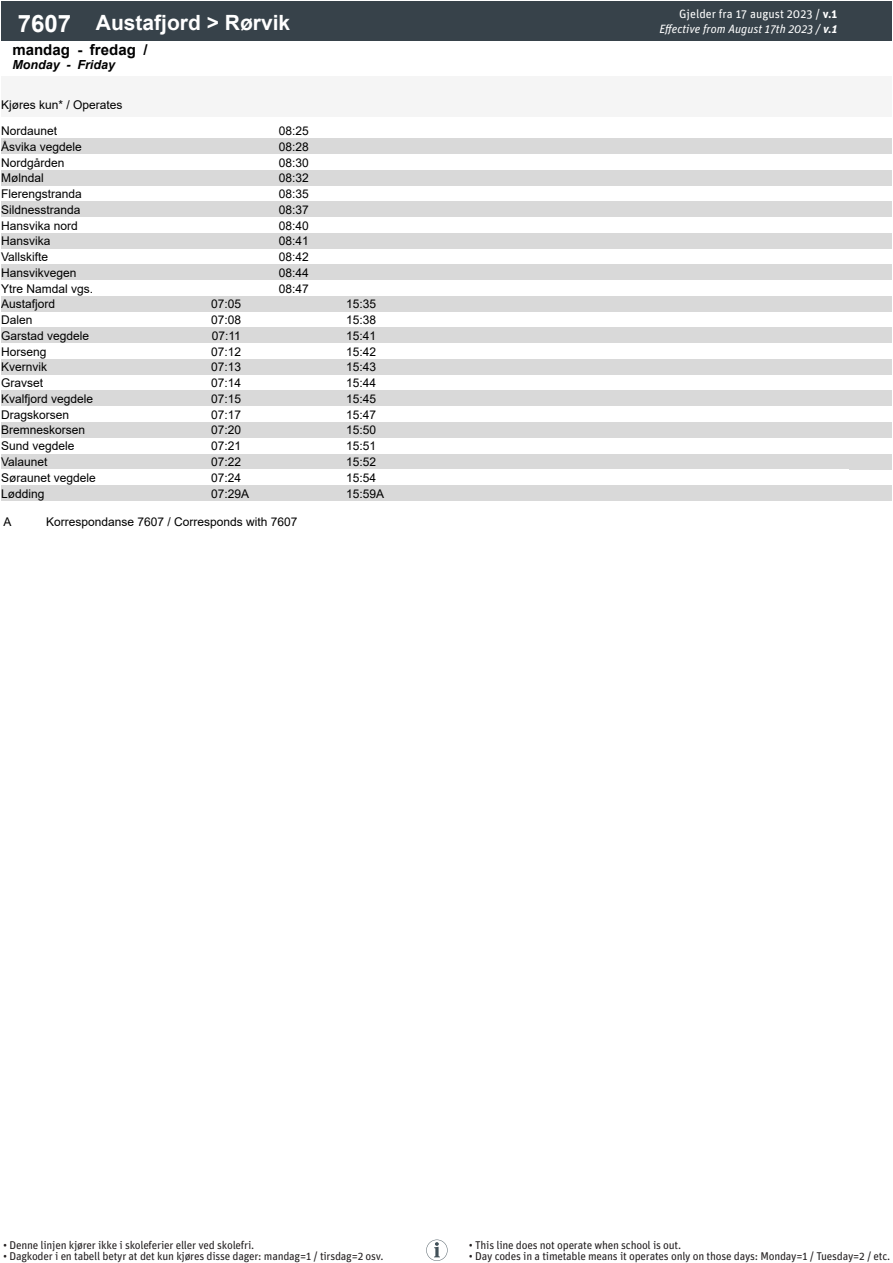
<style>
.page{position:relative;width:893px;height:1263px;background:#fff}
.page>*{position:absolute;margin:0;border:0;box-sizing:border-box;transform-origin:0 0}
.t1{font:700 21px "Arial";color:#fff}
.t2{font:700 15px "Arial";color:#000}
.t3{font:italic 700 12.45px "Arial";color:#000}
.t4{font:12px "Arial";color:#000}
.t5{font:italic 12px/14.4px "Unit Pro";color:#fff;text-align:right}
.t6{font:11.25px "Unit Pro";letter-spacing:-.02em;color:#231f20}
.s1{font-size:24px}
.s2{font-style:normal}
.s3{font-weight:700;font-style:normal}
.s4{font-weight:700}
</style>
<div class="page">
<div style="left:1px;top:77px;width:191px;height:40px;background:#f5f5f5"></div>
<div style="left:192px;top:77px;width:68px;height:40px;background:#f5f5f5"></div>
<div style="left:260px;top:77px;width:68px;height:40px;background:#f5f5f5"></div>
<div style="left:328px;top:77px;width:67px;height:40px;background:#f5f5f5"></div>
<div style="left:395px;top:77px;width:68px;height:40px;background:#f5f5f5"></div>
<div style="left:463px;top:77px;width:67px;height:40px;background:#f5f5f5"></div>
<div style="left:530px;top:77px;width:68px;height:40px;background:#f5f5f5"></div>
<div style="left:598px;top:77px;width:67px;height:40px;background:#f5f5f5"></div>
<div style="left:665px;top:77px;width:68px;height:40px;background:#f5f5f5"></div>
<div style="left:733px;top:77px;width:67px;height:40px;background:#f5f5f5"></div>
<div style="left:800px;top:77px;width:92px;height:40px;background:#f5f5f5"></div>
<div style="left:1px;top:1px;width:87px;height:40px;background:#37424a"></div>
<div style="left:88px;top:1px;width:804px;height:40px;background:#37424a"></div>
<div style="left:1px;top:138px;width:891px;height:16px;background:#d9d9d9"></div>
<div style="left:1px;top:170px;width:891px;height:16px;background:#d9d9d9"></div>
<div style="left:1px;top:201px;width:891px;height:16px;background:#d9d9d9"></div>
<div style="left:1px;top:233px;width:891px;height:16px;background:#d9d9d9"></div>
<div style="left:1px;top:264px;width:891px;height:16px;background:#d9d9d9"></div>
<div style="left:1px;top:296px;width:891px;height:16px;background:#d9d9d9"></div>
<div style="left:1px;top:328px;width:891px;height:15px;background:#d9d9d9"></div>
<div style="left:1px;top:359px;width:891px;height:16px;background:#d9d9d9"></div>
<div style="left:1px;top:391px;width:891px;height:15px;background:#d9d9d9"></div>
<div style="left:1px;top:422px;width:891px;height:16px;background:#d9d9d9"></div>
<div style="left:1px;top:454px;width:891px;height:15px;background:#d9d9d9"></div>
<div style="left:1px;top:485px;width:891px;height:16px;background:#d9d9d9"></div>
<svg style="left:426px;top:1239px;width:22px;height:22px"></svg>
<p class="t1" style="left:18px;top:8px;width:274px"><span class="s1">7607</span> Austafjord &gt; Rørvik</p>
<p class="t2" style="left:12px;top:39px;width:137px">mandag - fredag /</p>
<p class="t3" style="left:12px;top:56px;width:104px">Monday - Friday</p>
<p class="t4" style="left:1px;top:97px;width:123px">Kjøres kun* / Operates</p>
<p class="t4" style="left:1px;top:123px;width:58px">Nordaunet</p>
<p class="t4" style="left:279px;top:123px;width:32px">08:25</p>
<p class="t4" style="left:1px;top:138px;width:82px">Åsvika vegdele</p>
<p class="t4" style="left:279px;top:138px;width:32px">08:28</p>
<p class="t4" style="left:1px;top:154px;width:65px">Nordgården</p>
<p class="t4" style="left:279px;top:154px;width:32px">08:30</p>
<p class="t4" style="left:1px;top:170px;width:44px">Mølndal</p>
<p class="t4" style="left:279px;top:170px;width:32px">08:32</p>
<p class="t4" style="left:1px;top:186px;width:82px">Flerengstranda</p>
<p class="t4" style="left:279px;top:186px;width:32px">08:35</p>
<p class="t4" style="left:1px;top:201px;width:81px">Sildnesstranda</p>
<p class="t4" style="left:279px;top:201px;width:32px">08:37</p>
<p class="t4" style="left:1px;top:217px;width:78px">Hansvika nord</p>
<p class="t4" style="left:279px;top:217px;width:32px">08:40</p>
<p class="t4" style="left:1px;top:233px;width:51px">Hansvika</p>
<p class="t4" style="left:279px;top:233px;width:32px">08:41</p>
<p class="t4" style="left:1px;top:249px;width:49px">Vallskifte</p>
<p class="t4" style="left:279px;top:249px;width:32px">08:42</p>
<p class="t4" style="left:1px;top:264px;width:77px">Hansvikvegen</p>
<p class="t4" style="left:279px;top:264px;width:32px">08:44</p>
<p class="t4" style="left:1px;top:280px;width:94px">Ytre Namdal vgs.</p>
<p class="t4" style="left:279px;top:280px;width:32px">08:47</p>
<p class="t4" style="left:1px;top:296px;width:56px">Austafjord</p>
<p class="t4" style="left:211px;top:296px;width:32px">07:05</p>
<p class="t4" style="left:346px;top:296px;width:32px">15:35</p>
<p class="t4" style="left:1px;top:312px;width:33px">Dalen</p>
<p class="t4" style="left:211px;top:312px;width:32px">07:08</p>
<p class="t4" style="left:346px;top:312px;width:32px">15:38</p>
<p class="t4" style="left:1px;top:327px;width:90px">Garstad vegdele</p>
<p class="t4" style="left:212px;top:327px;width:31px">07:11</p>
<p class="t4" style="left:346px;top:327px;width:32px">15:41</p>
<p class="t4" style="left:1px;top:343px;width:47px">Horseng</p>
<p class="t4" style="left:211px;top:343px;width:32px">07:12</p>
<p class="t4" style="left:346px;top:343px;width:32px">15:42</p>
<p class="t4" style="left:1px;top:359px;width:47px">Kvernvik</p>
<p class="t4" style="left:211px;top:359px;width:32px">07:13</p>
<p class="t4" style="left:346px;top:359px;width:32px">15:43</p>
<p class="t4" style="left:1px;top:375px;width:44px">Gravset</p>
<p class="t4" style="left:211px;top:375px;width:32px">07:14</p>
<p class="t4" style="left:346px;top:375px;width:32px">15:44</p>
<p class="t4" style="left:1px;top:390px;width:94px">Kvalfjord vegdele</p>
<p class="t4" style="left:211px;top:390px;width:32px">07:15</p>
<p class="t4" style="left:346px;top:390px;width:32px">15:45</p>
<p class="t4" style="left:1px;top:406px;width:70px">Dragskorsen</p>
<p class="t4" style="left:211px;top:406px;width:32px">07:17</p>
<p class="t4" style="left:346px;top:406px;width:32px">15:47</p>
<p class="t4" style="left:1px;top:422px;width:86px">Bremneskorsen</p>
<p class="t4" style="left:211px;top:422px;width:32px">07:20</p>
<p class="t4" style="left:346px;top:422px;width:32px">15:50</p>
<p class="t4" style="left:1px;top:438px;width:75px">Sund vegdele</p>
<p class="t4" style="left:211px;top:438px;width:32px">07:21</p>
<p class="t4" style="left:346px;top:438px;width:32px">15:51</p>
<p class="t4" style="left:1px;top:453px;width:48px">Valaunet</p>
<p class="t4" style="left:211px;top:453px;width:32px">07:22</p>
<p class="t4" style="left:346px;top:453px;width:32px">15:52</p>
<p class="t4" style="left:1px;top:469px;width:96px">Søraunet vegdele</p>
<p class="t4" style="left:211px;top:469px;width:32px">07:24</p>
<p class="t4" style="left:346px;top:469px;width:32px">15:54</p>
<p class="t4" style="left:1px;top:485px;width:45px">Lødding</p>
<p class="t4" style="left:211px;top:485px;width:40px">07:29A</p>
<p class="t4" style="left:346px;top:485px;width:40px">15:59A</p>
<p class="t4" style="left:3px;top:513px;width:10px">A</p>
<p class="t4" style="left:46px;top:513px;width:253px">Korrespondanse 7607 / Corresponds with 7607</p>
<p class="t5" style="left:659px;top:6px;width:179px"><span class="s2">Gjelder fra 17 august 2023 /</span> <span class="s3">v.1<br></span>Effective from August 17th 2023 / <span class="s4">v.1</span></p>
<p class="t6" style="left:3px;top:1237px;width:253px">• Denne linjen kjører ikke i skoleferier eller ved skolefri.</p>
<p class="t6" style="left:3px;top:1248px;width:382px">• Dagkoder i en tabell betyr at det kun kjøres disse dager: mandag=1 / tirsdag=2 osv.</p>
<p class="t6" style="left:469px;top:1237px;width:214px">• This line does not operate when school is out.</p>
<p class="t6" style="left:469px;top:1248px;width:423px">• Day codes in a timetable means it operates only on those days: Monday=1 / Tuesday=2 / etc.</p>
</div>
